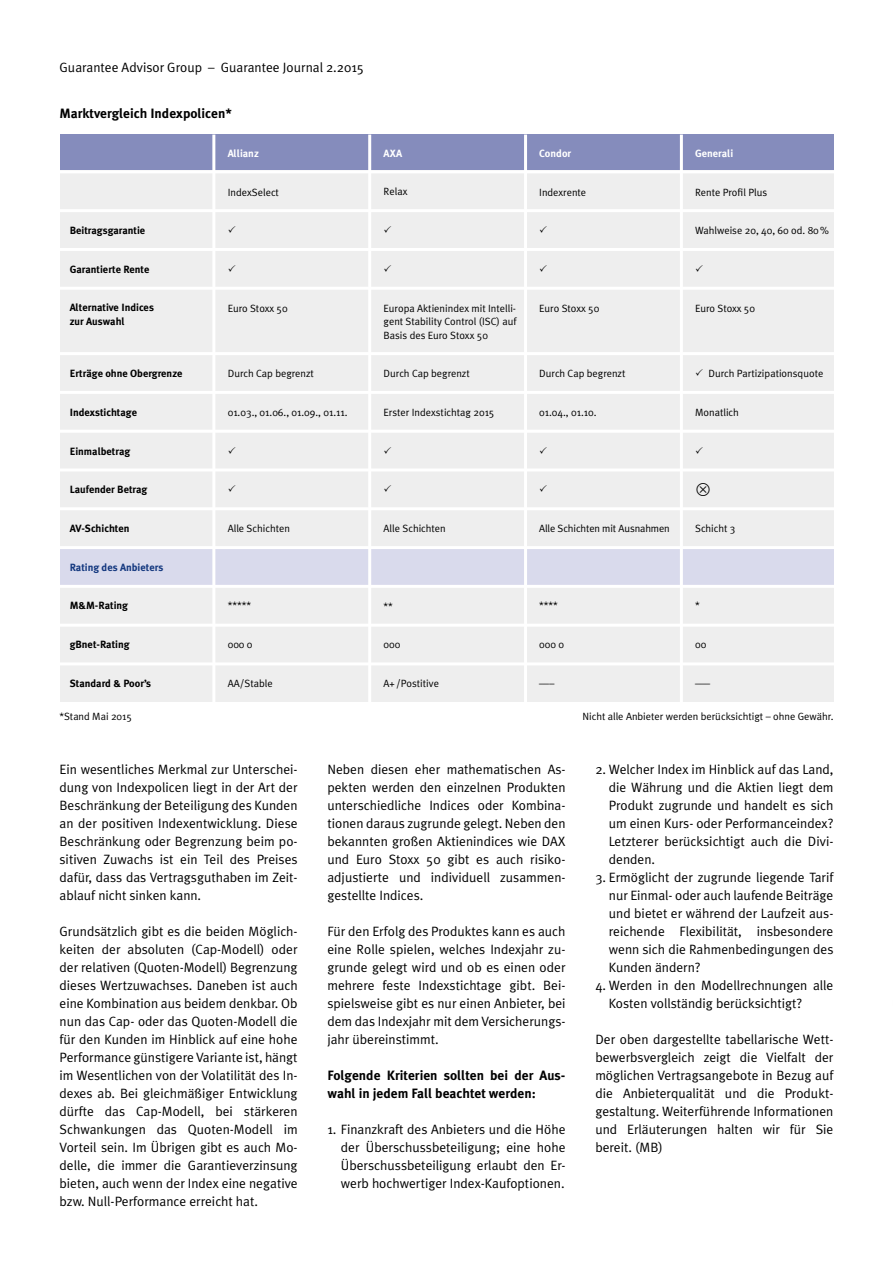
<style>
.page{position:relative;width:893px;height:1263px;background:#fff}
.page>*{position:absolute;margin:0;border:0;box-sizing:border-box;transform-origin:0 0}
.t1{font:13.5px/18px "Meta Plus Normal";color:#000;text-align:justify}
.t2{font:700 13.5px/18px "Meta Plus";color:#000}
.t3{font:10.5px/13.5px "Meta Plus Normal";color:#000;text-align:justify}
.t4{font:700 10.5px/13.5px "Meta Plus";color:#000}
.t5{font:700 10.5px "Meta Plus";color:#fff}
.t6{font:700 10.5px "Meta Plus";color:#14387f}
</style>
<div class="page">
<div style="left:60px;top:135px;width:773px;height:567px;background:#eee"></div>
<div style="left:60px;top:135px;width:773px;height:35px;background:#858cbc"></div>
<div style="left:60px;top:548px;width:773px;height:38px;background:#d9daec"></div>
<hr style="left:212px;top:135px;width:3px;height:576px;background:#fff">
<hr style="left:368px;top:135px;width:3px;height:576px;background:#fff">
<hr style="left:524px;top:135px;width:3px;height:576px;background:#fff">
<hr style="left:680px;top:135px;width:3px;height:576px;background:#fff">
<hr style="left:60px;top:170px;width:792px;height:3px;background:#fff">
<hr style="left:60px;top:209px;width:792px;height:3px;background:#fff">
<hr style="left:60px;top:248px;width:792px;height:3px;background:#fff">
<hr style="left:60px;top:287px;width:792px;height:3px;background:#fff">
<hr style="left:60px;top:352px;width:792px;height:3px;background:#fff">
<hr style="left:60px;top:391px;width:792px;height:3px;background:#fff">
<hr style="left:60px;top:430px;width:792px;height:3px;background:#fff">
<hr style="left:60px;top:468px;width:792px;height:3px;background:#fff">
<hr style="left:60px;top:507px;width:792px;height:3px;background:#fff">
<hr style="left:60px;top:546px;width:792px;height:3px;background:#fff">
<hr style="left:60px;top:585px;width:792px;height:3px;background:#fff">
<hr style="left:60px;top:624px;width:792px;height:3px;background:#fff">
<hr style="left:60px;top:662px;width:792px;height:3px;background:#fff">
<hr style="left:892px;top:999px;width:1px;height:97px;background:#14387f">
<p class="t1" style="left:60px;top:58px;width:306px">Guarantee Advisor Group – Guarantee Journal 2.2015</p>
<p class="t2" style="left:60px;top:104px;width:174px">Marktvergleich Indexpolicen*</p>
<p class="t4" style="left:70px;top:223px;width:77px">Beitragsgarantie</p>
<p class="t4" style="left:70px;top:262px;width:81px">Garantierte Rente</p>
<p class="t4" style="left:70px;top:301px;width:86px">Alternative Indices zur Auswahl</p>
<p class="t4" style="left:70px;top:367px;width:114px">Erträge ohne Obergrenze</p>
<p class="t4" style="left:70px;top:405px;width:69px">Indexstichtage</p>
<p class="t4" style="left:70px;top:444px;width:62px">Einmalbetrag</p>
<p class="t4" style="left:70px;top:483px;width:79px">Laufender Betrag</p>
<p class="t4" style="left:70px;top:522px;width:61px">AV-Schichten</p>
<p class="t6" style="left:70px;top:561px;width:95px">Rating des Anbieters</p>
<p class="t4" style="left:70px;top:599px;width:60px">M&amp;M-Rating</p>
<p class="t4" style="left:70px;top:638px;width:61px">gBnet-Rating</p>
<p class="t4" style="left:70px;top:676px;width:83px">Standard &amp; Poor’s</p>
<p class="t5" style="left:228px;top:147px;width:33px">Allianz</p>
<p class="t3" style="left:228px;top:185px;width:53px">IndexSelect</p>
<p class="t3" style="left:228px;top:301px;width:62px">Euro Stoxx 50</p>
<p class="t3" style="left:228px;top:367px;width:88px">Durch Cap begrenzt</p>
<p class="t3" style="left:228px;top:405px;width:121px">01.03., 01.06., 01.09., 01.11.</p>
<p class="t3" style="left:228px;top:521px;width:64px">Alle Schichten</p>
<p class="t3" style="left:228px;top:599px;width:25px">*****</p>
<p class="t3" style="left:228px;top:638px;width:26px">000 0</p>
<p class="t3" style="left:228px;top:676px;width:47px">AA/Stable</p>
<p class="t5" style="left:384px;top:147px;width:20px">AXA</p>
<p class="t3" style="left:384px;top:185px;width:25px">Relax</p>
<p class="t5" style="left:539px;top:147px;width:34px">Condor</p>
<p class="t3" style="left:539px;top:185px;width:49px">Indexrente</p>
<p class="t3" style="left:384px;top:301px;width:134px">Europa Aktienindex mit Intelli&shy;gent Stability Control (ISC) auf Basis des Euro Stoxx 50</p>
<p class="t3" style="left:384px;top:367px;width:88px">Durch Cap begrenzt</p>
<p class="t3" style="left:384px;top:405px;width:112px">Erster Indexstichtag 2015</p>
<p class="t3" style="left:539px;top:301px;width:62px">Euro Stoxx 50</p>
<p class="t3" style="left:539px;top:367px;width:88px">Durch Cap begrenzt</p>
<p class="t3" style="left:539px;top:405px;width:59px">01.04., 01.10.</p>
<p class="t5" style="left:695px;top:147px;width:40px">Generali</p>
<p class="t3" style="left:695px;top:185px;width:74px">Rente Profil Plus</p>
<p class="t3" style="left:695px;top:224px;width:135px">Wahlweise 20, 40, 60 od. 80%</p>
<p class="t3" style="left:695px;top:301px;width:62px">Euro Stoxx 50</p>
<p class="t3" style="left:708px;top:367px;width:117px">Durch Partizipationsquote</p>
<p class="t3" style="left:695px;top:405px;width:45px">Monatlich</p>
<p class="t3" style="left:384px;top:522px;width:64px">Alle Schichten</p>
<p class="t3" style="left:384px;top:599px;width:11px">**</p>
<p class="t3" style="left:384px;top:638px;width:18px">000</p>
<p class="t3" style="left:384px;top:676px;width:57px">A+ /Postitive</p>
<p class="t3" style="left:539px;top:521px;width:132px">Alle Schichten mit Ausnahmen</p>
<p class="t3" style="left:695px;top:521px;width:42px">Schicht 3</p>
<p class="t3" style="left:539px;top:599px;width:20px">****</p>
<p class="t3" style="left:539px;top:638px;width:26px">000 0</p>
<p class="t3" style="left:539px;top:676px;width:17px">–––</p>
<p class="t3" style="left:695px;top:599px;width:6px">*</p>
<p class="t3" style="left:695px;top:637px;width:13px">00</p>
<p class="t3" style="left:695px;top:676px;width:17px">–––</p>
<p class="t3" style="left:60px;top:710px;width:74px">*Stand Mai 2015</p>
<p class="t3" style="left:582px;top:710px;width:253px">Nicht alle Anbieter werden berücksichtigt – ohne Gewähr.</p>
<p class="t1" style="left:60px;top:760px;width:240px">Ein wesentliches Merkmal zur Unterschei&shy;dung von Indexpolicen liegt in der Art der Beschränkung der Beteiligung des Kunden an der positiven Indexentwicklung. Diese Beschränkung oder Begrenzung beim po&shy;sitiven Zuwachs ist ein Teil des Preises dafür, dass das Vertragsguthaben im Zeit&shy;ablauf nicht sinken kann.</p>
<p class="t1" style="left:60px;top:922px;width:240px">Grundsätzlich gibt es die beiden Möglich&shy;keiten der absoluten (Cap-Modell) oder der relativen (Quoten-Modell) Begrenzung dieses Wertzuwachses. Daneben ist auch eine Kombination aus beidem denkbar. Ob nun das Cap- oder das Quoten-Modell die für den Kunden im Hinblick auf eine hohe Performance günstigere Variante ist, hängt im Wesentlichen von der Volatilität des In&shy;dexes ab. Bei gleichmäßiger Entwicklung dürfte das Cap-Modell, bei stärkeren Schwankungen das Quoten-Modell im Vorteil sein. Im Übrigen gibt es auch Mo&shy;delle, die immer die Garantieverzinsung bieten, auch wenn der Index eine negative bzw. Null-Performance erreicht hat.</p>
<p class="t1" style="left:327px;top:760px;width:240px">Neben diesen eher mathematischen As&shy;pekten werden den einzelnen Produkten unterschiedliche Indices oder Kombina&shy;tionen daraus zugrunde gelegt. Neben den bekannten großen Aktienindices wie DAX und Euro Stoxx 50 gibt es auch risiko&shy;adjustierte und individuell zusammen&shy;gestellte Indices.</p>
<p class="t1" style="left:327px;top:922px;width:240px">Für den Erfolg des Produktes kann es auch eine Rolle spielen, welches Indexjahr zu&shy;grunde gelegt wird und ob es einen oder mehrere feste Indexstichtage gibt. Bei&shy;spielsweise gibt es nur einen Anbieter, bei dem das Indexjahr mit dem Versicherungs&shy;jahr übereinstimmt.</p>
<p class="t2" style="left:327px;top:1066px;width:240px">Folgende Kriterien sollten bei der Aus&shy;wahl in jedem Fall beachtet werden:</p>
<p class="t1" style="left:341px;top:1120px;width:226px;text-indent:-14px">1. Finanzkraft des Anbieters und die Höhe der Überschussbeteiligung; eine hohe Überschussbeteiligung erlaubt den Er&shy;werb hochwertiger Index-Kaufoptionen.</p>
<p class="t1" style="left:609px;top:760px;width:226px;text-indent:-14px">2. Welcher Index im Hinblick auf das Land, die Währung und die Aktien liegt dem Produkt zugrunde und handelt es sich um einen Kurs- oder Performanceindex?<br>Letzterer berücksichtigt auch die Divi&shy;denden.</p>
<p class="t1" style="left:609px;top:868px;width:226px;text-indent:-14px">3. Ermöglicht der zugrunde liegende Tarif nur Einmal- oder auch laufende Beiträge und bietet er während der Laufzeit aus&shy;reichende Flexibilität, insbesondere wenn sich die Rahmenbedingungen des Kunden ändern?</p>
<p class="t1" style="left:609px;top:976px;width:226px;text-indent:-14px">4. Werden in den Modellrechnungen alle<br>Kosten vollständig berücksichtigt?</p>
<p class="t1" style="left:595px;top:1030px;width:240px">Der oben dargestellte tabellarische Wett&shy;bewerbsvergleich zeigt die Vielfalt der möglichen Vertragsangebote in Bezug auf die Anbieterqualität und die Produkt&shy;gestaltung. Weiterführende Informationen und Erläuterungen halten wir für Sie bereit. (MB)</p>
</div>
